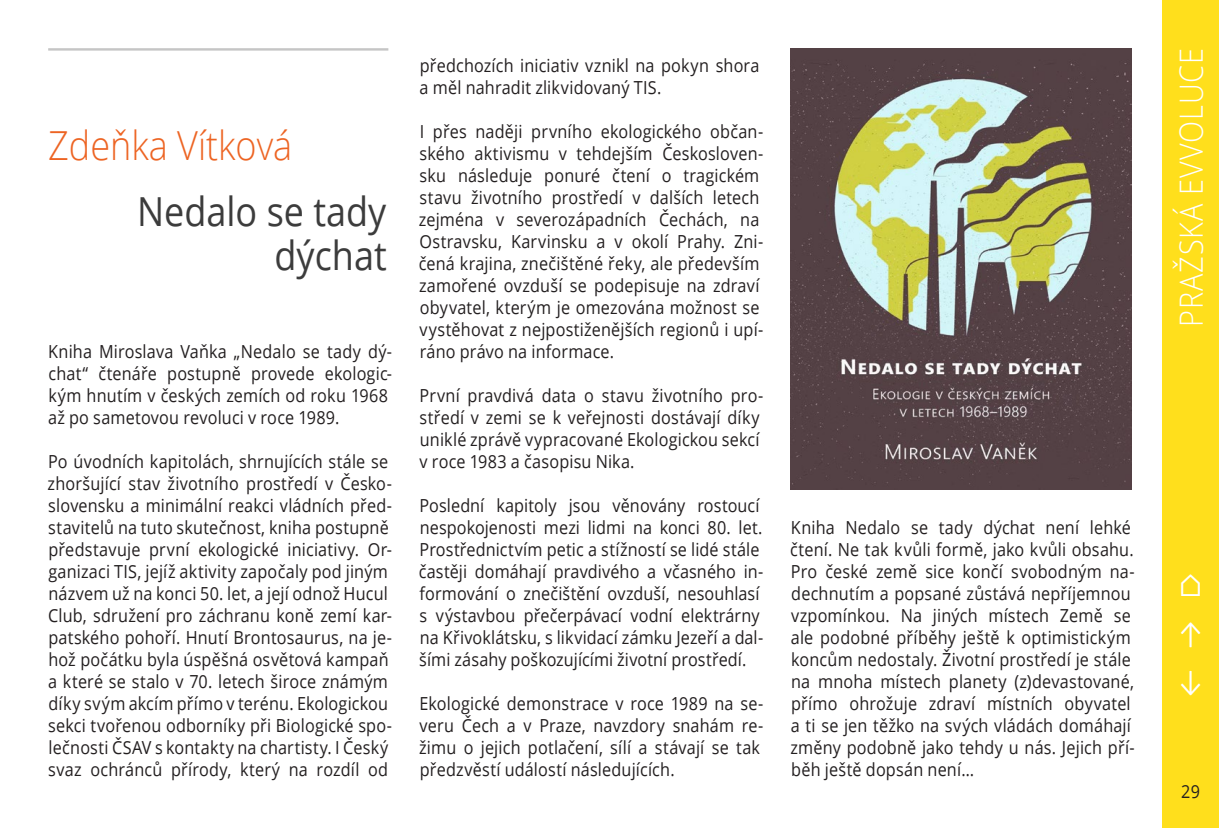
<style>
.page{position:relative;width:1219px;height:828px;background:#fff}
.page>*{position:absolute;margin:0;border:0;box-sizing:border-box;transform-origin:0 0}
.t1{font:40px/44px "Open Sans";color:#3c3c3c;text-align:right;scale:.9 1}
.t2{font:300 40px "Open Sans";color:#ed6423;scale:.9 1}
.t3{font:300 32px "Open Sans";letter-spacing:.03em;color:#fff;scale:.9 1}
.t4{font:30px/48px "Calibri";color:#fff;text-align:justify;scale:.9 1}
.t5{font:18px/22px "Open Sans";letter-spacing:.01em;color:#231f20;scale:.9 1}
</style>
<div class="page">
<div style="left:1162px;top:0;width:57px;height:828px;background:#ffdf1c"></div>
<hr style="left:48px;top:48px;width:340px;height:3px;background:#c5c5c5">
<img style="left:791px;top:48px;width:340px;height:442px">
<h1 class="t2" style="left:48px;top:118px;width:273px">Zdeňka Vítková</h1>
<h1 class="t1" style="left:137px;top:188px;width:279px">Nedalo se tady dýchat</h1>
<p class="t5" style="left:48px;top:340px;width:383px">Kniha Miroslava Vaňka „Nedalo se tady dý&shy;chat“ čtenáře postupně provede ekologic&shy;kým hnutím v českých zemích od roku 1968 až po sametovou revoluci v roce 1989.</p>
<p class="t5" style="left:48px;top:450px;width:384px">Po úvodních kapitolách, shrnujících stále se zhoršující stav životního prostředí v Česko&shy;slovensku a minimální reakci vládních před&shy;stavitelů na tuto skutečnost, kniha postupně představuje první ekologické iniciativy. Or&shy;ganizaci TIS, jejíž aktivity započaly pod jiným názvem už na konci 50. let, a její odnož Hucul Club, sdružení pro záchranu koně zemí kar&shy;patského pohoří. Hnutí Brontosaurus, na je&shy;hož počátku byla úspěšná osvětová kampaň a které se stalo v 70. letech široce známým díky svým akcím přímo v terénu. Ekologickou sekci tvořenou odborníky při Biologické spo&shy;lečnosti ČSAV s kontakty na chartisty. I Český svaz ochránců přírody, který na rozdíl od</p>
<p class="t5" style="left:419px;top:54px;width:379px">předchozích iniciativ vznikl na pokyn shora a měl nahradit zlikvidovaný TIS.</p>
<p class="t5" style="left:419px;top:120px;width:384px">I přes naději prvního ekologického občan&shy;ského aktivismu v tehdejším Českosloven&shy;sku následuje ponuré čtení o tragickém stavu životního prostředí v dalších letech zejména v severozápadních Čechách, na Ostravsku, Karvinsku a v okolí Prahy. Zni&shy;čená krajina, znečištěné řeky, ale především zamořené ovzduší se podepisuje na zdraví obyvatel, kterým je omezována možnost se vystěhovat z nejpostiženějších regionů i upí&shy;ráno právo na informace.</p>
<p class="t5" style="left:420px;top:384px;width:383px">První pravdivá data o stavu životního pro&shy;středí v zemi se k veřejnosti dostávají díky uniklé zprávě vypracované Ekologickou sekcí v roce 1983 a časopisu Nika.</p>
<p class="t5" style="left:419px;top:494px;width:384px">Poslední kapitoly jsou věnovány rostoucí nespokojenosti mezi lidmi na konci 80. let.<br>Prostřednictvím petic a stížností se lidé stále častěji domáhají pravdivého a včasného in&shy;formování o znečištění ovzduší, nesouhlasí s výstavbou přečerpávací vodní elektrárny na Křivoklátsku, s likvidací zámku Jezeří a dal&shy;šími zásahy poškozujícími životní prostředí.</p>
<p class="t5" style="left:419px;top:692px;width:384px">Ekologické demonstrace v roce 1989 na se&shy;veru Čech a v Praze, navzdory snahám re&shy;žimu o jejich potlačení, sílí a stávají se tak předzvěstí událostí následujících.</p>
<p class="t5" style="left:790px;top:516px;width:384px">Kniha Nedalo se tady dýchat není lehké čtení. Ne tak kvůli formě, jako kvůli obsahu.<br>Pro české země sice končí svobodným na&shy;dechnutím a popsané zůstává nepříjemnou vzpomínkou. Na jiných místech Země se ale podobné příběhy ještě k optimistickým koncům nedostaly. Životní prostředí je stále na mnoha místech planety (z)devastované, přímo ohrožuje zdraví místních obyvatel a ti se jen těžko na svých vládách domáhají změny podobně jako tehdy u nás. Jejich pří&shy;běh ještě dopsán není…</p>
<h2 class="t3" style="left:1169px;top:327px;width:311px;rotate:-90deg">PRAŽSKÁ EVVOLUCE</h2>
<h3 class="t4" style="left:1178px;top:561px;width:29px">⌂ ↑ ↓</h3>
<p class="t5" style="left:1181px;top:780px;width:22px">29</p>
</div>
